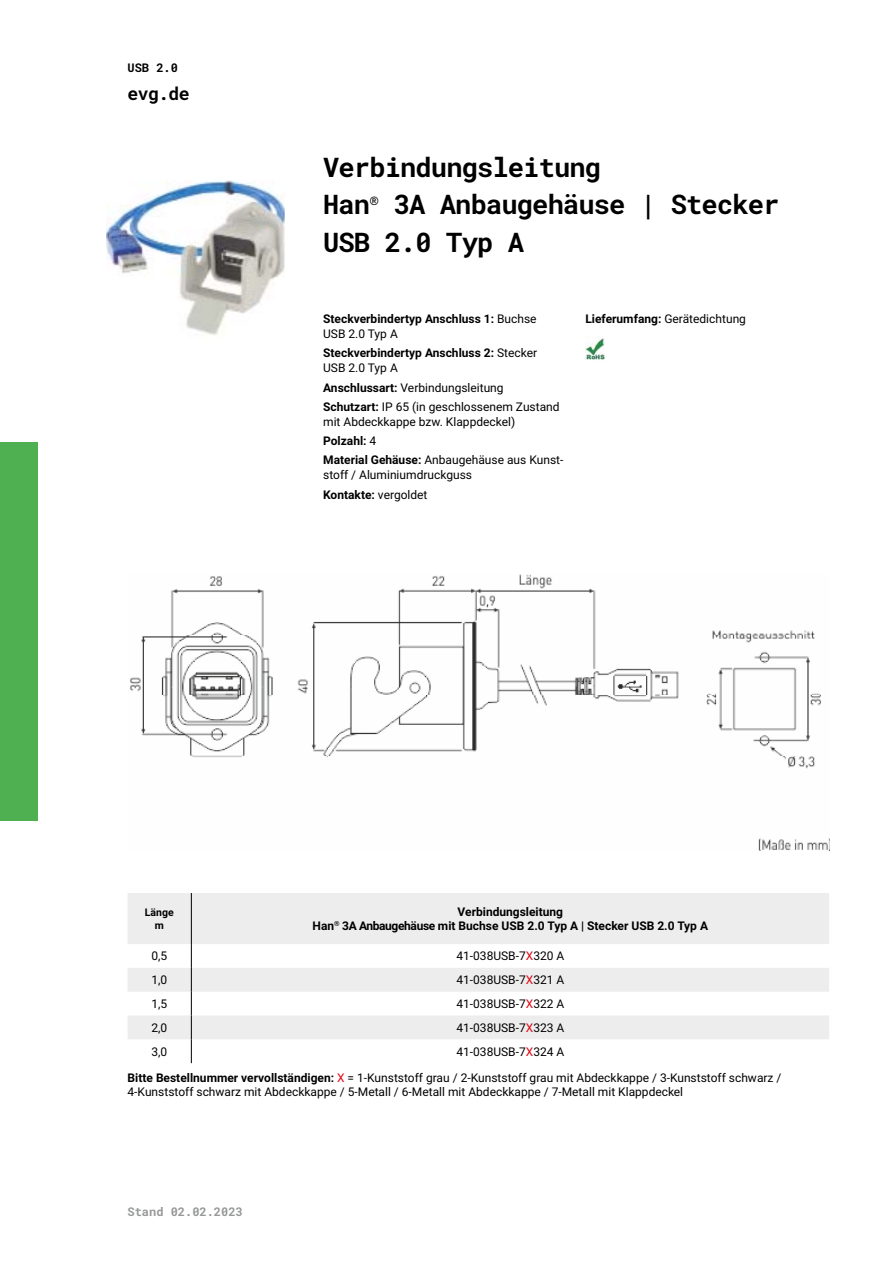
<style>
.page{position:relative;width:893px;height:1263px;background:#fff}
.page>*{position:absolute;margin:0;border:0;box-sizing:border-box;transform-origin:0 0}
.t1{font:700 27px/37.5px "Roboto Mono";letter-spacing:-.03em;color:#000}
.t2{font:700 18px "Roboto Mono";color:#000}
.t3{font:12px/19.2px "Roboto";color:#000}
.t4{font:700 12px/15px "Roboto";color:#000}
.t5{font:700 12px "Roboto Mono";color:#969798}
.t6{font:700 12px "Roboto Mono";color:#000}
.t7{font:700 10.5px/12.8px "Roboto";color:#000;text-align:center}
.s1{font-weight:400}
.s2{font-weight:700}
.s3{color:#e30613}
</style>
<div class="page">
<div style="left:0;top:442px;width:893px;height:379px;background:#4eb051"></div>
<div style="left:38px;top:38px;width:855px;height:1187px;background:#fff"></div>
<img style="left:130px;top:574px;width:699px;height:276px">
<img style="left:106px;top:180px;width:179px;height:156px">
<img style="left:585px;top:338px;width:19px;height:22px">
<svg style="left:128px;top:893px;width:701px;height:170px"></svg>
<p class="t6" style="left:128px;top:63px;width:52px">USB 2.0</p>
<h2 class="t2" style="left:128px;top:86px;width:64px">evg.de</h2>
<h1 class="t1" style="left:323px;top:150px;width:458px">Verbindungsleitung<br>Han<sup>®</sup> 3A Anbaugehäuse | Stecker<br>USB 2.0 Typ A</h1>
<p class="t4" style="left:323px;top:312px;width:215px">Steckverbindertyp Anschluss 1: <span class="s1">Buchse<br>USB 2.0 Typ A</span></p>
<p class="t4" style="left:323px;top:347px;width:216px">Steckverbindertyp Anschluss 2: <span class="s1">Stecker<br>USB 2.0 Typ A</span></p>
<p class="t3" style="left:323px;top:379px;width:238px"><span class="s2">Anschlussart:</span> Verbindungsleitung<br><span class="s2">Schutzart:</span> IP 65 (in geschlossenem Zustand</p>
<p class="t3" style="left:323px;top:413px;width:242px">mit Abdeckkappe bzw. Klappdeckel)<br><span class="s2">Polzahl:</span> 4<br><span class="s2">Material Gehäuse:</span> Anbaugehäuse aus Kunst-</p>
<p class="t3" style="left:323px;top:467px;width:150px">stoff / Aluminiumdruckguss<br><span class="s2">Kontakte:</span> vergoldet</p>
<p class="t3" style="left:585px;top:310px;width:162px"><span class="s2">Lieferumfang:</span> Gerätedichtung</p>
<p class="t7" style="left:145px;top:907px;width:30px">Länge m</p>
<p class="t4" style="left:313px;top:905px;width:397px;line-height:14.4px;text-align:center">Verbindungsleitung<br>Han<sup>®</sup> 3A Anbaugehäuse mit Buchse USB 2.0 Typ A | Stecker USB 2.0 Typ A</p>
<p class="t3" style="left:151px;top:947px;width:17px">0,5</p>
<p class="t3" style="left:456px;top:947px;width:109px">41-038USB-7<span class="s3">X</span>320 A</p>
<p class="t3" style="left:151px;top:971px;width:17px">1,0</p>
<p class="t3" style="left:456px;top:971px;width:109px">41-038USB-7<span class="s3">X</span>321 A</p>
<p class="t3" style="left:151px;top:995px;width:17px">1,5</p>
<p class="t3" style="left:456px;top:995px;width:109px">41-038USB-7<span class="s3">X</span>322 A</p>
<p class="t3" style="left:151px;top:1019px;width:17px">2,0</p>
<p class="t3" style="left:456px;top:1019px;width:109px">41-038USB-7<span class="s3">X</span>323 A</p>
<p class="t3" style="left:151px;top:1043px;width:17px">3,0</p>
<p class="t3" style="left:128px;top:1039px;width:655px;line-height:26.1px;text-indent:329px">41-038USB-7<span class="s3">X</span>324 A<br><span class="s2">Bitte Bestellnummer vervollständigen:</span> <span class="s3">X</span> = 1-Kunststoff grau / 2-Kunststoff grau mit Abdeckkappe / 3-Kunststoff schwarz /</p>
<p class="t3" style="left:128px;top:1083px;width:557px">4-Kunststoff schwarz mit Abdeckkappe / 5-Metall / 6-Metall mit Abdeckkappe / 7-Metall mit Klappdeckel</p>
<p class="t5" style="left:128px;top:1207px;width:117px">Stand 02.02.2023</p>
</div>
